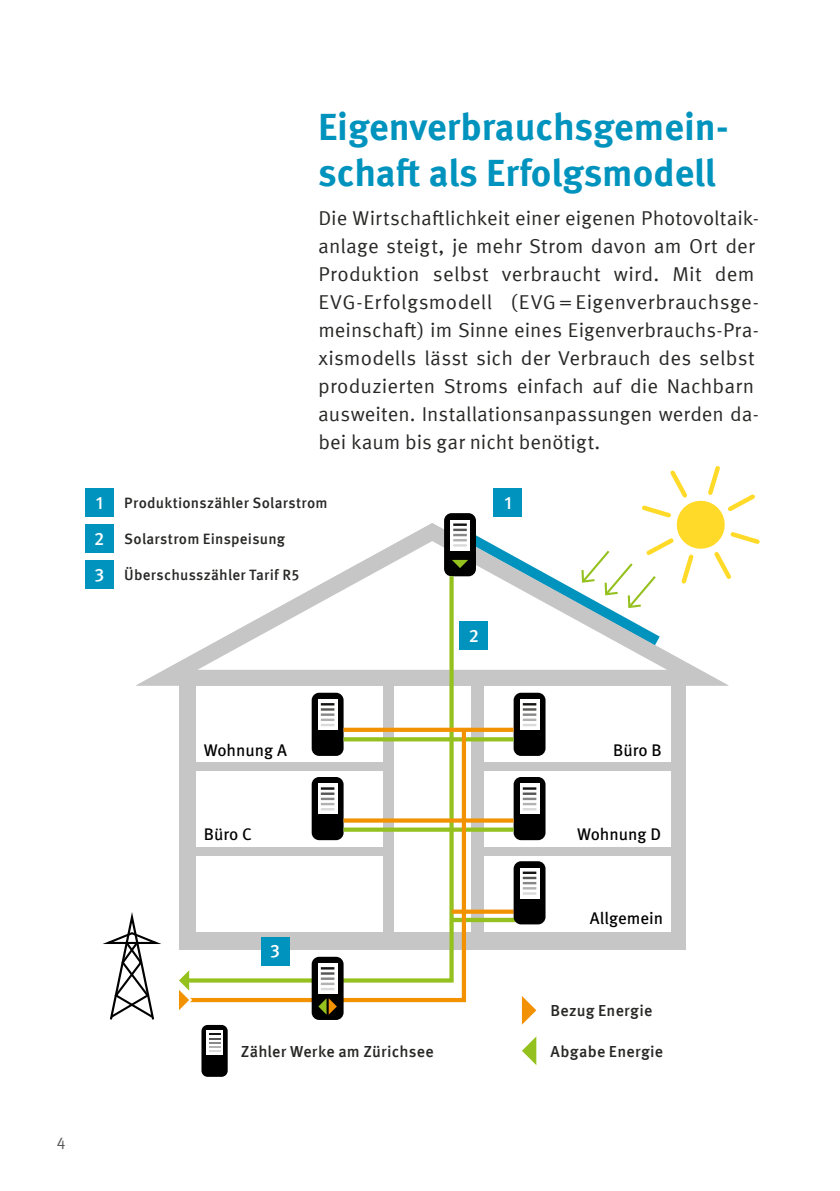
<style>
.page{position:relative;width:840px;height:1191px;background:#fff}
.page>*{position:absolute;margin:0;border:0;box-sizing:border-box;transform-origin:0 0}
.t1{font:700 38px/46px "Meta Pro";color:#0093bd}
.t2{font:20px/28px "Meta Pro";letter-spacing:.005em;color:#282827}
.t3{font:500 18px/36.2px "Meta Pro";color:#fff}
.t4{font:16.8px "Meta Variable Set";color:#000}
.t5{font:500 16px "Meta Pro";letter-spacing:.015em;color:#282827}
.t6{font:16px "Meta Pro";color:#575756}
.t7{font:500 15px "Meta Pro";letter-spacing:.015em;color:#282827}
</style>
<div class="page">
<div style="left:179px;top:669px;width:506px;height:280px;background:#c6c6c6"></div>
<div style="left:483px;top:856px;width:187px;height:75px;background:#fff"></div>
<div style="left:483px;top:771px;width:187px;height:75px;background:#fff"></div>
<div style="left:483px;top:686px;width:187px;height:76px;background:#fff"></div>
<div style="left:394px;top:685px;width:76px;height:246px;background:#fff"></div>
<svg style="left:137px;top:523px;width:591px;height:162px"></svg>
<svg style="left:177px;top:533px;width:510px;height:142px"></svg>
<div style="left:513px;top:692px;width:32px;height:64px;background:#000;border-radius:7px"></div>
<div style="left:519px;top:699px;width:20px;height:31px;background:#fff"></div>
<svg style="left:522px;top:703px;width:14px;height:7px"></svg>
<hr style="left:522px;top:713px;width:14px;height:3px;background:#878787">
<hr style="left:522px;top:718px;width:14px;height:3px;background:#b3b2b2">
<svg style="left:523px;top:724px;width:13px;height:2px"></svg>
<div style="left:513px;top:777px;width:32px;height:63px;background:#000;border-radius:7px"></div>
<svg style="left:520px;top:783px;width:19px;height:31px"></svg>
<svg style="left:522px;top:787px;width:14px;height:2px"></svg>
<hr style="left:522px;top:792px;width:14px;height:3px;background:#575756">
<hr style="left:522px;top:797px;width:14px;height:3px;background:#878787">
<svg style="left:522px;top:803px;width:14px;height:7px"></svg>
<div style="left:444px;top:513px;width:31px;height:63px;background:#000;border-radius:7px"></div>
<div style="left:450px;top:520px;width:19px;height:30px;background:#fff"></div>
<svg style="left:183px;top:572px;width:272px;height:153px"></svg>
<svg style="left:468px;top:737px;width:45px;height:4px"></svg>
<div style="left:343px;top:727px;width:170px;height:5px;background:#f39200"></div>
<svg style="left:468px;top:818px;width:45px;height:4px"></svg>
<svg style="left:468px;top:909px;width:45px;height:4px"></svg>
<svg style="left:468px;top:827px;width:45px;height:4px"></svg>
<div style="left:451px;top:917px;width:66px;height:5px;background:#95c11f"></div>
<div style="left:513px;top:861px;width:32px;height:63px;background:#000;border-radius:7px"></div>
<svg style="left:520px;top:868px;width:19px;height:30px"></svg>
<hr style="left:522px;top:871px;width:14px;height:3px;background:#151514">
<hr style="left:522px;top:876px;width:14px;height:3px;background:#575756">
<svg style="left:522px;top:882px;width:14px;height:12px"></svg>
<svg style="left:179px;top:725px;width:289px;height:279px"></svg>
<div style="left:311px;top:956px;width:32px;height:64px;background:#000;border-radius:7px"></div>
<div style="left:317px;top:963px;width:20px;height:30px;background:#fff"></div>
<svg style="left:321px;top:967px;width:13px;height:23px"></svg>
<svg style="left:103px;top:912px;width:58px;height:108px"></svg>
<svg style="left:179px;top:970px;width:13px;height:40px"></svg>
<svg style="left:318px;top:998px;width:19px;height:16px"></svg>
<svg style="left:451px;top:466px;width:309px;height:179px"></svg>
<div style="left:493px;top:488px;width:29px;height:29px;background:#0093bd"></div>
<div style="left:85px;top:488px;width:28px;height:28px;background:#0093bd"></div>
<div style="left:85px;top:524px;width:28px;height:29px;background:#0093bd"></div>
<div style="left:85px;top:560px;width:28px;height:29px;background:#0093bd"></div>
<div style="left:459px;top:621px;width:29px;height:29px;background:#0093bd"></div>
<div style="left:261px;top:936px;width:28px;height:29px;background:#0093bd"></div>
<svg style="left:522px;top:1037px;width:14px;height:28px"></svg>
<svg style="left:521px;top:996px;width:15px;height:28px"></svg>
<div style="left:201px;top:1025px;width:26px;height:51px;background:#000;border-radius:6px"></div>
<div style="left:206px;top:1030px;width:17px;height:25px;background:#fff"></div>
<svg style="left:209px;top:1033px;width:11px;height:19px"></svg>
<h1 class="t1" style="left:318px;top:101px;width:412px">Eigenverbrauchsgemein&shy;schaft als Erfolgsmodell</h1>
<p class="t2" style="left:318px;top:203px;width:442px">Die Wirtschaftlichkeit einer eigenen Photovoltaik&shy;anlage steigt, je mehr Strom davon am Ort der Produktion selbst verbraucht wird. Mit dem EVG-Erfolgsmodell (EVG=Eigenverbrauchsge&shy;meinschaft) im Sinne eines Eigenverbrauchs-Pra&shy;xismodells lässt sich der Verbrauch des selbst produzierten Stroms einfach auf die Nachbarn ausweiten. Installationsanpassungen werden da&shy;bei kaum bis gar nicht benötigt.</p>
<p class="t3" style="left:96px;top:483px;width:9px">1</p>
<p class="t3" style="left:504px;top:483px;width:9px">1</p>
<p class="t3" style="left:94px;top:519px;width:12px">2<br>3</p>
<p class="t7" style="left:124px;top:491px;width:205px">Produktionszähler Solarstrom</p>
<p class="t7" style="left:124px;top:527px;width:162px">Solarstrom Einspeisung</p>
<p class="t7" style="left:124px;top:563px;width:176px">Überschusszähler Tarif R5</p>
<p class="t3" style="left:468px;top:616px;width:12px">2</p>
<p class="t6" style="left:57px;top:1128px;width:10px">4</p>
<p class="t4" style="left:204px;top:738px;width:85px">Wohnung A</p>
<p class="t4" style="left:612px;top:738px;width:50px">Büro B</p>
<p class="t4" style="left:204px;top:822px;width:49px">Büro C</p>
<p class="t4" style="left:576px;top:822px;width:85px">Wohnung D</p>
<p class="t3" style="left:270px;top:931px;width:11px">3</p>
<p class="t4" style="left:589px;top:906px;width:75px">Allgemein</p>
<p class="t5" style="left:550px;top:998px;width:103px">Bezug Energie</p>
<p class="t5" style="left:240px;top:1038px;width:195px">Zähler Werke am Zürichsee</p>
<p class="t5" style="left:550px;top:1038px;width:114px">Abgabe Energie</p>
</div>
